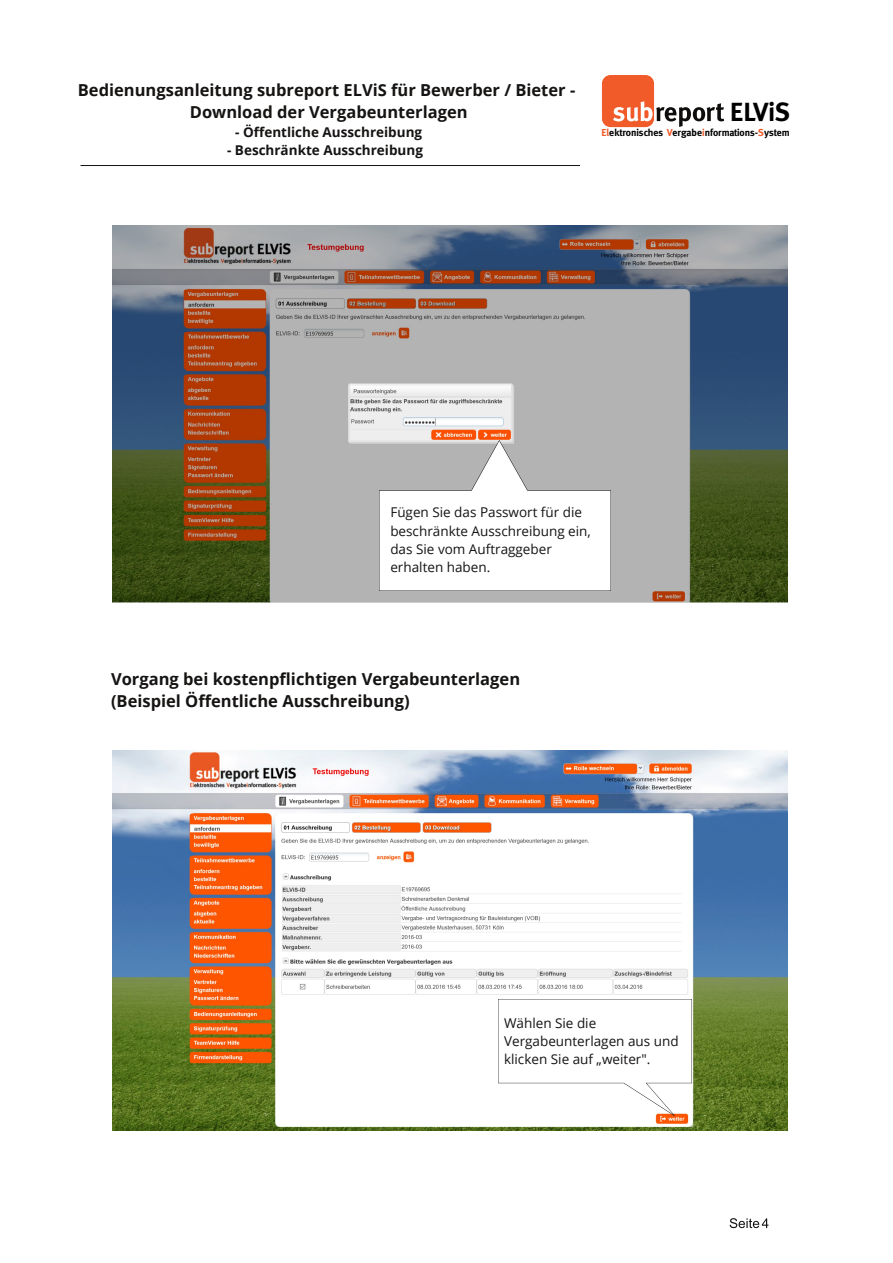
<style>
.page{position:relative;width:893px;height:1263px;background:#fff}
.page>*{position:absolute;margin:0;border:0;box-sizing:border-box;transform-origin:0 0}
.t1{font:700 26.25px "Meta";color:#000}
.t2{font:700 16.5px/22.5px "Open Sans";color:#161413;text-align:center}
.t3{font:13.5px/18.5px "Open Sans";color:#161413}
.t4{font:700 13.5px "Open Sans";color:#161413}
.t5{font:700 10.05px "Meta";color:#000}
.s1{color:#f15a29}
</style>
<div class="page">
<div style="left:602px;top:75px;width:52px;height:52px;background:#f15a29;border-radius:9px"></div>
<svg style="left:613px;top:101px;width:111px;height:26px"></svg>
<hr style="left:81px;top:165px;width:499px;height:1px;background:#161413">
<img style="left:112px;top:225px;width:676px;height:378px">
<img style="left:112px;top:750px;width:676px;height:380px">
<svg style="left:730px;top:1218px;width:38px;height:10px"></svg>
<img style="left:379px;top:440px;width:231px;height:150px">
<img style="left:499px;top:999px;width:192px;height:116px">
<p class="t2" style="left:78px;top:78px;width:499px">Bedienungsanleitung subreport ELViS für Bewerber / Bieter -<br>Download der Vergabeunterlagen</p>
<p class="t4" style="left:235px;top:122px;width:188px">- Öffentliche Ausschreibung</p>
<p class="t4" style="left:227px;top:141px;width:197px">- Beschränkte Ausschreibung</p>
<h1 class="t1" style="left:730px;top:101px;width:61px">ELViS</h1>
<p class="t5" style="left:602px;top:129px;width:190px"><span class="s1">El</span>ektronisches <span class="s1">V</span>ergabe nformations-<span class="s1">S</span>ystem</p>
<p class="t3" style="left:390px;top:503px;width:202px">Fügen Sie das Passwort für die beschränkte Ausschreibung ein, das Sie vom Auftraggeber erhalten haben.</p>
<p class="t2" style="left:111px;top:667px;width:411px;text-align:left">Vorgang bei kostenpflichtigen Vergabeunterlagen (Beispiel Öffentliche Ausschreibung)</p>
<p class="t3" style="left:504px;top:1013px;width:176px">Wählen Sie die<br>Vergabeunterlagen aus und klicken Sie auf „weiter".</p>
</div>
